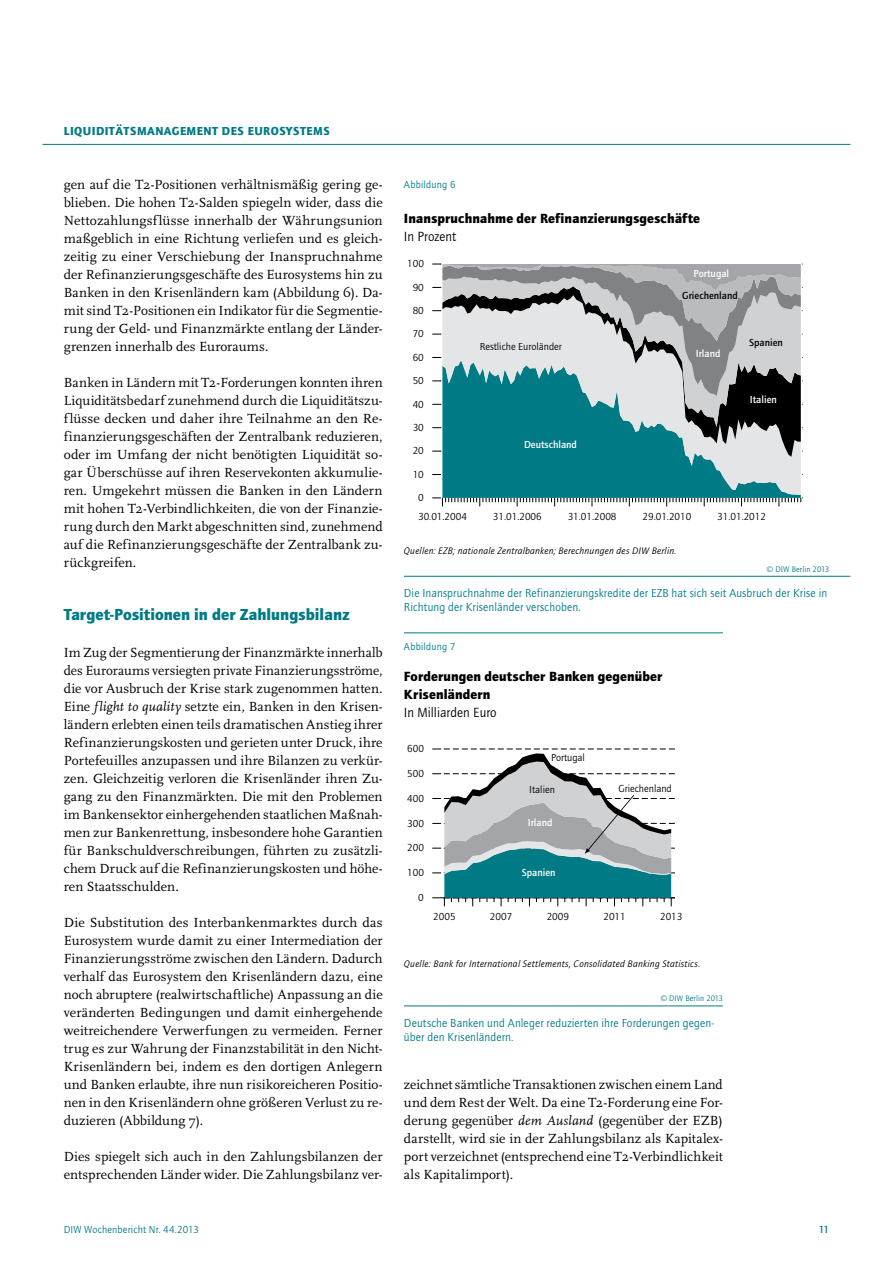
<style>
.page{position:relative;width:893px;height:1263px;background:#fff}
.page>*{position:absolute;margin:0;border:0;box-sizing:border-box;transform-origin:0 0}
.t1{font:900 16.5px "Quay Sans ITC Std";color:#007b85}
.t2{font:13.8px/18px "Scala Pro";letter-spacing:.005em;color:#000;text-align:justify}
.t3{font:900 13.8px/18px "Quay Sans ITC Std";letter-spacing:.005em;color:#000}
.t4{font:13.8px "Quay Sans ITC Std";color:#000}
.t5{font:12px/13.5px "Quay Sans ITC Std";letter-spacing:.01em;color:#007b85}
.t6{font:900 12px "Quay Sans ITC Std";letter-spacing:.04em;color:#007b85}
.t7{font:10.5px "Quay Sans ITC Std";color:#000}
.t8{font:10.5px "Quay Sans ITC Std";letter-spacing:.015em;color:#007b85}
.t9{font:500 10.5px "Quay Sans ITC Std";color:#fff}
.t10{font:500 10.5px "Quay Sans ITC Std";color:#000}
.t11{font:500 10.5px "Quay Sans ITC Std";color:#007b85}
.t12{font:italic 9.75px "Quay Sans ITC Std";letter-spacing:.025em;color:#000}
.t13{font:8.25px "Quay Sans ITC Std";letter-spacing:.01em;color:#007b85}
.s1{font-style:italic}
</style>
<div class="page">
<hr style="left:43px;top:144px;width:807px;height:1px;background:#007b85">
<hr style="left:404px;top:576px;width:446px;height:1px;background:#007b85">
<svg style="left:432px;top:380px;width:10px;height:2px"></svg>
<svg style="left:432px;top:497px;width:371px;height:10px"></svg>
<svg style="left:442px;top:495px;width:359px;height:3px"></svg>
<svg style="left:442px;top:457px;width:359px;height:38px;background:#298e96"></svg>
<svg style="left:442px;top:427px;width:359px;height:30px;background:#3d8f96"></svg>
<svg style="left:442px;top:396px;width:359px;height:31px;background:#3b777c"></svg>
<svg style="left:442px;top:341px;width:359px;height:55px;background:#9aafb2"></svg>
<svg style="left:432px;top:264px;width:371px;height:77px;background:#aeb0b1"></svg>
<hr style="left:404px;top:632px;width:319px;height:1px;background:#007b85">
<hr style="left:404px;top:1005px;width:319px;height:1px;background:#007b85">
<svg style="left:432px;top:749px;width:243px;height:158px"></svg>
<p class="t6" style="left:64px;top:123px;width:35px">Liquidit</p>
<p class="t6" style="left:115px;top:123px;width:32px">ätsmana</p>
<p class="t6" style="left:172px;top:123px;width:17px">gement</p>
<p class="t6" style="left:222px;top:123px;width:87px">des Eurosystem</p>
<p class="t6" style="left:323px;top:123px;width:8px">s</p>
<p class="t2" style="left:64px;top:175px;width:320px">gen auf die T2-Positionen verhältnismäßig gering ge&shy;blieben. Die hohen T2-Salden spiegeln wider, dass die Nettozahlungsflüsse innerhalb der Währungsunion maßgeblich in eine Richtung verliefen und es gleich&shy;zeitig zu einer Verschiebung der Inanspruchnahme der Refinanzierungsgeschäfte des Eurosystems hin zu Banken in den Krisenländern kam (Abbildung 6). Da&shy;mit sind T2-Positionen ein Indikator für die Segmentie&shy;rung der Geld- und Finanzmärkte entlang der Länder&shy;grenzen innerhalb des Euroraums.</p>
<p class="t2" style="left:64px;top:373px;width:320px">Banken in Ländern mit T2-Forderungen konnten ihren Liquiditätsbedarf zunehmend durch die Liquiditätszu&shy;flüsse decken und daher ihre Teilnahme an den Re&shy;finanzierungsgeschäften der Zentralbank reduzieren, oder im Umfang der nicht benötigten Liquidität so&shy;gar Überschüsse auf ihren Reservekonten akkumulie&shy;ren. Umgekehrt müssen die Banken in den Ländern mit hohen T2-Verbindlichkeiten, die von der Finanzie&shy;rung durch den Markt abgeschnitten sind, zunehmend auf die Refinanzierungsgeschäfte der Zentralbank zu&shy;rückgreifen.</p>
<p class="t1" style="left:64px;top:604px;width:287px">Target-Positionen in der Zahlungsbilanz</p>
<p class="t2" style="left:64px;top:643px;width:320px">Im Zug der Segmentierung der Finanzmärkte innerhalb des Euroraums versiegten private Finanzierungsströme, die vor Ausbruch der Krise stark zugenommen hatten.<br>Eine <span class="s1">flight to quality</span> setzte ein, Banken in den Krisen&shy;ländern erlebten einen teils dramatischen Anstieg ihrer Refinanzierungskosten und gerieten unter Druck, ihre Portefeuilles anzupassen und ihre Bilanzen zu verkür&shy;zen. Gleichzeitig verloren die Krisenländer ihren Zu&shy;gang zu den Finanzmärkten. Die mit den Problemen im Bankensektor einhergehenden staatlichen Maßnah&shy;men zur Bankenrettung, insbesondere hohe Garantien für Bankschuldverschreibungen, führten zu zusätzli&shy;chem Druck auf die Refinanzierungskosten und höhe&shy;ren Staatsschulden.</p>
<p class="t2" style="left:64px;top:913px;width:320px">Die Substitution des Interbankenmarktes durch das Eurosystem wurde damit zu einer Intermediation der Finanzierungsströme zwischen den Ländern. Dadurch verhalf das Eurosystem den Krisenländern dazu, eine noch abruptere (realwirtschaftliche) Anpassung an die veränderten Bedingungen und damit einhergehende weitreichendere Verwerfungen zu vermeiden. Ferner trug es zur Wahrung der Finanzstabilität in den Nicht-Krisenländern bei, indem es den dortigen Anlegern und Banken erlaubte, ihre nun risikoreicheren Positio&shy;nen in den Krisenländern ohne größeren Verlust zu re&shy;duzieren (Abbildung 7).</p>
<p class="t2" style="left:64px;top:1147px;width:320px">Dies spiegelt sich auch in den Zahlungsbilanzen der entsprechenden Länder wider. Die Zahlungsbilanz ver-</p>
<p class="t8" style="left:64px;top:1223px;width:136px">DIW Wochenbericht Nr. 44.2013</p>
<p class="t8" style="left:404px;top:178px;width:53px">Abbildung 6</p>
<p class="t3" style="left:404px;top:209px;width:298px">Inanspruchnahme der Refinanzierungsgeschäfte</p>
<p class="t4" style="left:404px;top:228px;width:54px">In Prozent</p>
<p class="t7" style="left:407px;top:258px;width:18px">100</p>
<p class="t7" style="left:413px;top:281px;width:13px">90</p>
<p class="t7" style="left:413px;top:304px;width:13px">80</p>
<p class="t7" style="left:413px;top:328px;width:13px">70</p>
<p class="t7" style="left:413px;top:351px;width:13px">60</p>
<p class="t7" style="left:413px;top:375px;width:13px">50</p>
<p class="t7" style="left:413px;top:398px;width:13px">40</p>
<p class="t7" style="left:413px;top:421px;width:13px">30</p>
<p class="t7" style="left:413px;top:445px;width:13px">20</p>
<p class="t7" style="left:413px;top:468px;width:13px">10</p>
<p class="t7" style="left:418px;top:491px;width:7px">0</p>
<p class="t7" style="left:480px;top:341px;width:84px">Restliche Euroländer</p>
<p class="t9" style="left:524px;top:438px;width:54px">Deutschland</p>
<p class="t9" style="left:693px;top:267px;width:37px">Portugal</p>
<p class="t10" style="left:682px;top:290px;width:57px">Griechenland</p>
<p class="t9" style="left:696px;top:348px;width:26px">Irland</p>
<p class="t10" style="left:749px;top:336px;width:35px">Spanien</p>
<p class="t9" style="left:750px;top:393px;width:29px">Italien</p>
<p class="t7" style="left:418px;top:511px;width:50px">30.01.2004</p>
<p class="t7" style="left:493px;top:511px;width:50px">31.01.2006</p>
<p class="t7" style="left:568px;top:511px;width:50px">31.01.2008</p>
<p class="t7" style="left:642px;top:511px;width:50px">29.01.2010</p>
<p class="t7" style="left:717px;top:511px;width:50px">31.01.2012</p>
<p class="t12" style="left:404px;top:545px;width:274px">Quellen: EZB; nationale Zentralbanken; Berechnungen des DIW Berlin.</p>
<p class="t13" style="left:767px;top:564px;width:64px">© DIW Berlin 2013</p>
<p class="t5" style="left:404px;top:587px;width:425px">Die Inanspruchnahme der Refinanzierungskredite der EZB hat sich seit Ausbruch der Krise in<br>Richtung der Krisenländer verschoben.</p>
<p class="t8" style="left:404px;top:641px;width:53px">Abbildung 7</p>
<p class="t3" style="left:404px;top:667px;width:260px">Forderungen deutscher Banken gegenüber<br>Krisenländern</p>
<p class="t4" style="left:404px;top:704px;width:94px">In Milliarden Euro</p>
<p class="t7" style="left:407px;top:742px;width:18px">600</p>
<p class="t7" style="left:407px;top:767px;width:18px">500</p>
<p class="t7" style="left:407px;top:792px;width:18px">400</p>
<p class="t7" style="left:407px;top:817px;width:18px">300</p>
<p class="t7" style="left:407px;top:842px;width:18px">200</p>
<p class="t7" style="left:407px;top:866px;width:18px">100</p>
<p class="t7" style="left:418px;top:891px;width:7px">0</p>
<p class="t7" style="left:551px;top:751px;width:35px">Portugal</p>
<p class="t7" style="left:529px;top:783px;width:27px">Italien</p>
<p class="t9" style="left:528px;top:817px;width:26px">Irland</p>
<p class="t9" style="left:522px;top:866px;width:35px">Spanien</p>
<p class="t7" style="left:618px;top:783px;width:55px">Griechenland</p>
<p class="t7" style="left:433px;top:911px;width:24px">2005</p>
<p class="t7" style="left:490px;top:911px;width:24px">2007</p>
<p class="t7" style="left:547px;top:911px;width:24px">2009</p>
<p class="t7" style="left:603px;top:911px;width:24px">2011</p>
<p class="t7" style="left:660px;top:911px;width:24px">2013</p>
<p class="t12" style="left:404px;top:957px;width:298px">Quelle: Bank for International Settlements, Consolidated Banking Statistics.</p>
<p class="t13" style="left:661px;top:994px;width:64px">© DIW Berlin 2013</p>
<p class="t5" style="left:404px;top:1016px;width:311px">Deutsche Banken und Anleger reduzierten ihre Forderungen gegen&shy;über den Krisenländern.</p>
<p class="t2" style="left:404px;top:1075px;width:320px">zeichnet sämtliche Transaktionen zwischen einem Land und dem Rest der Welt. Da eine T2-Forderung eine For&shy;derung gegenüber <span class="s1">dem Ausland</span> (gegenüber der EZB) darstellt, wird sie in der Zahlungsbilanz als Kapitalex&shy;port verzeichnet (entsprechend eine T2-Verbindlichkeit als Kapitalimport).</p>
<p class="t11" style="left:819px;top:1223px;width:12px">11</p>
</div>
